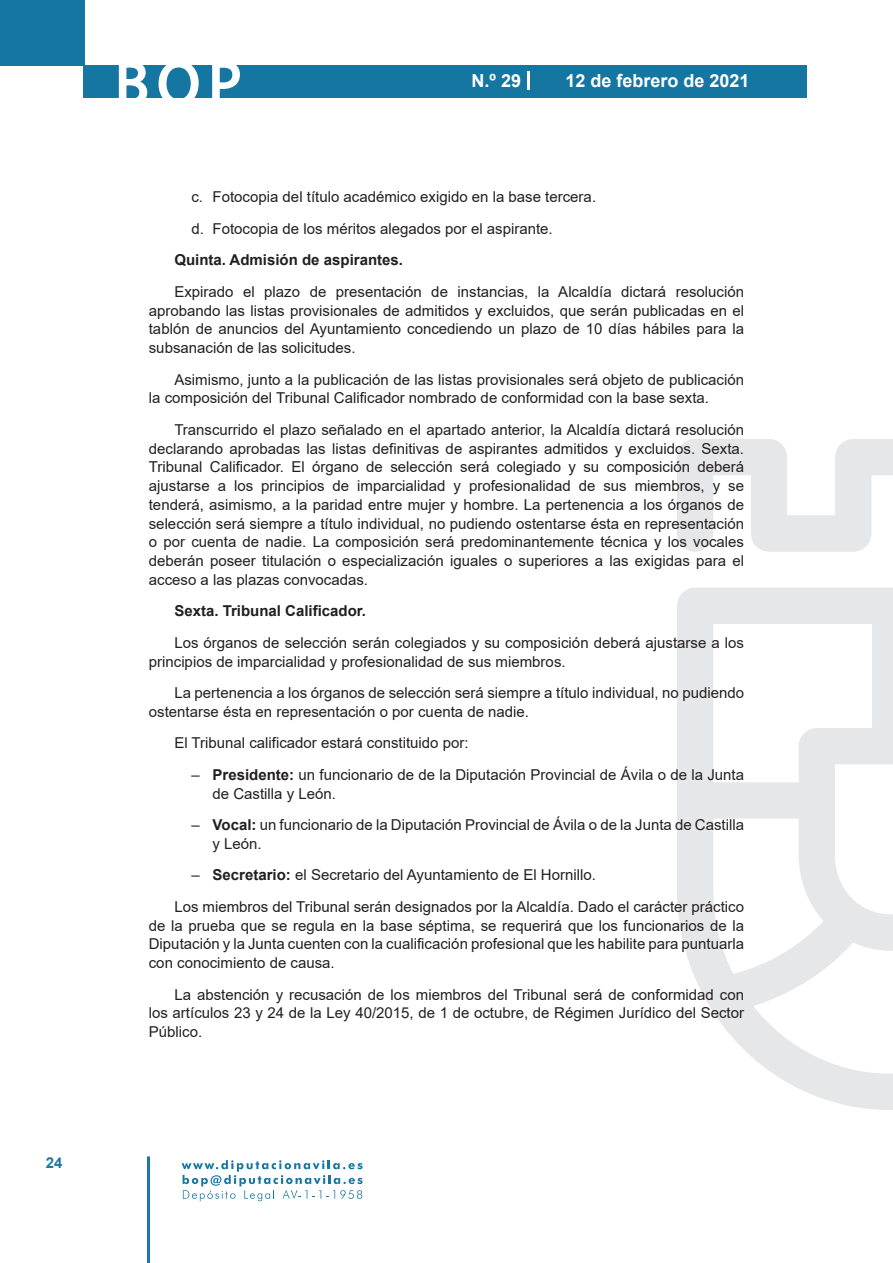
<style>
.page{position:relative;width:893px;height:1263px;background:#fff}
.page>*{position:absolute;margin:0;border:0;box-sizing:border-box;transform-origin:0 0}
.t1{font:500 61.5px "Avant Garde";color:#fff}
.t2{font:700 18px "Arial";color:#fff}
.t3{font:15px/18.8px "Arial";color:#231f20}
.t4{font:700 15px "Arial";color:#231f20}
.t5{font:700 15px "Arial";color:#1d76a4}
.s1{font-weight:700}
</style>
<div class="page">
<div style="left:0;top:0;width:85px;height:65px;background:#1676a2"></div>
<div style="left:84px;top:65px;width:723px;height:33px;background:#1676a2"></div>
<svg style="left:118px;top:65px;width:30px;height:33px"></svg>
<svg style="left:158px;top:65px;width:41px;height:33px"></svg>
<svg style="left:212px;top:65px;width:28px;height:33px"></svg>
<svg style="left:182px;top:1160px;width:181px;height:41px"></svg>
<hr style="left:147px;top:1156px;width:3px;height:107px;background:#1d76a4">
<svg style="left:528px;top:71px;width:2px;height:19px"></svg>
<svg style="left:677px;top:439px;width:216px;height:671px"></svg>
<p class="t5" style="left:46px;top:1152px;width:18px">24</p>
<h1 class="t1" style="left:115px;top:46px;width:128px">BOP</h1>
<p class="t2" style="left:472px;top:68px;width:51px">N.º 29</p>
<p class="t2" style="left:565px;top:68px;width:186px">12 de febrero de 2021</p>
<p class="t3" style="left:191px;top:181px;width:406px;line-height:31.5px">c. Fotocopia del título académico exigido en la base tercera. d. Fotocopia de los méritos alegados por el aspirante.</p>
<p class="t4" style="left:174px;top:249px;width:230px">Quinta. Admisión de aspirantes.</p>
<p class="t3" style="left:149px;top:282px;width:597px;text-align:justify;text-indent:26px">Expirado el plazo de presentación de instancias, la Alcaldía dictará resolución aprobando las listas provisionales de admitidos y excluidos, que serán publicadas en el tablón de anuncios del Ayuntamiento concediendo un plazo de 10 días hábiles para la subsanación de las solicitudes.</p>
<p class="t3" style="left:149px;top:370px;width:597px;text-indent:26px">Asimismo, junto a la publicación de las listas provisionales será objeto de publicación la composición del Tribunal Calificador nombrado de conformidad con la base sexta.</p>
<p class="t3" style="left:149px;top:420px;width:597px;text-align:justify;text-indent:26px">Transcurrido el plazo señalado en el apartado anterior, la Alcaldía dictará resolución declarando aprobadas las listas definitivas de aspirantes admitidos y excluidos. Sexta.<br>Tribunal Calificador. El órgano de selección será colegiado y su composición deberá ajustarse a los principios de imparcialidad y profesionalidad de sus miembros, y se tenderá, asimismo, a la paridad entre mujer y hombre. La pertenencia a los órganos de selección será siempre a título individual, no pudiendo ostentarse ésta en representación o por cuenta de nadie. La composición será predominantemente técnica y los vocales deberán poseer titulación o especialización iguales o superiores a las exigidas para el acceso a las plazas convocadas.</p>
<p class="t4" style="left:174px;top:600px;width:193px">Sexta. Tribunal Calificador.</p>
<p class="t3" style="left:149px;top:633px;width:597px;text-indent:26px">Los órganos de selección serán colegiados y su composición deberá ajustarse a los principios de imparcialidad y profesionalidad de sus miembros.</p>
<p class="t3" style="left:149px;top:683px;width:597px;text-indent:26px">La pertenencia a los órganos de selección será siempre a título individual, no pudiendo ostentarse ésta en representación o por cuenta de nadie.</p>
<p class="t3" style="left:174px;top:734px;width:296px">El Tribunal calificador estará constituido por:</p>
<p class="t3" style="left:213px;top:765px;width:533px;text-indent:-21px">– <span class="s1">Presidente:</span> un funcionario de de la Diputación Provincial de Ávila o de la Junta de Castilla y León.</p>
<p class="t3" style="left:213px;top:815px;width:533px;text-indent:-21px">– <span class="s1">Vocal:</span> un funcionario de la Diputación Provincial de Ávila o de la Junta de Castilla y León.</p>
<p class="t3" style="left:174px;top:859px;width:571px;line-height:31.5px;text-indent:17px">– <span class="s1">Secretario:</span> el Secretario del Ayuntamiento de El Hornillo.<br>Los miembros del Tribunal serán designados por la Alcaldía. Dado el carácter práctico</p>
<p class="t3" style="left:149px;top:916px;width:597px;text-align:justify">de la prueba que se regula en la base séptima, se requerirá que los funcionarios de la Diputación y la Junta cuenten con la cualificación profesional que les habilite para puntuarla con conocimiento de causa.</p>
<p class="t3" style="left:149px;top:985px;width:597px;text-align:justify;text-indent:26px">La abstención y recusación de los miembros del Tribunal será de conformidad con los artículos 23 y 24 de la Ley 40/2015, de 1 de octubre, de Régimen Jurídico del Sector Público.</p>
</div>
